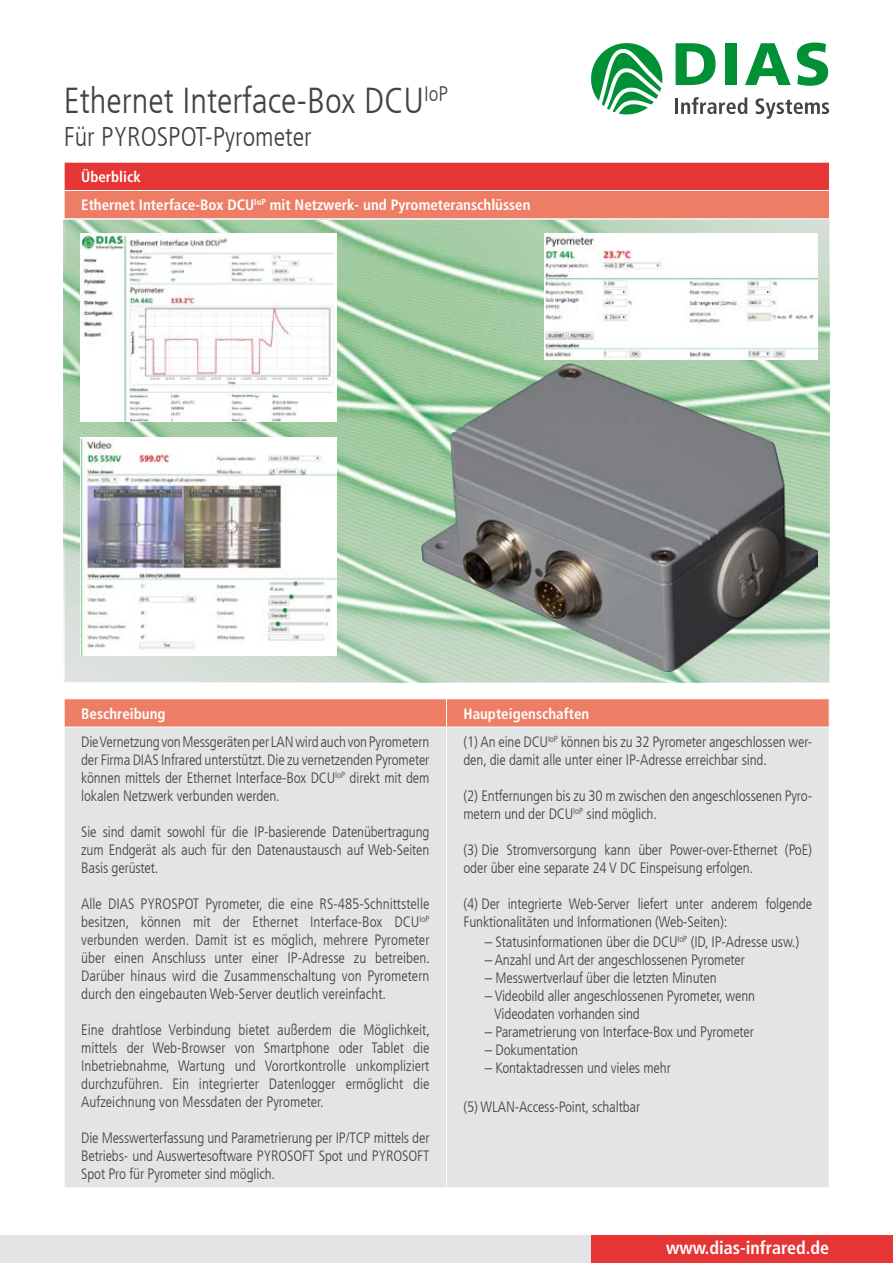
<style>
.page{position:relative;width:893px;height:1263px;background:#fff}
.page>*{position:absolute;margin:0;border:0;box-sizing:border-box;transform-origin:0 0}
.t1{font:300 condensed 36px "Frutiger LT Com";color:#434345}
.t2{font:300 condensed 27px "Frutiger LT Com";color:#434345}
.t3{font:700 condensed 18px "Frutiger LT Com";color:#fff}
.t4{font:300 condensed 15px/18px "Frutiger LT Com";letter-spacing:-.01em;color:#434345;text-align:justify}
.t5{font:700 condensed 15px/28.2px "Frutiger LT Com";color:#fff}
</style>
<div class="page">
<div style="left:64px;top:162px;width:765px;height:28px;background:#e53534"></div>
<div style="left:64px;top:190px;width:765px;height:29px;background:#ed7d65"></div>
<hr style="left:64px;top:162px;width:766px;height:1px;background:#fff">
<hr style="left:64px;top:190px;width:766px;height:1px;background:#fff">
<svg style="left:64px;top:163px;width:1px;height:55px"></svg>
<hr style="left:64px;top:218px;width:766px;height:1px;background:#fff">
<div style="left:0;top:1236px;width:592px;height:27px;background:#e3e4e5"></div>
<div style="left:591px;top:1236px;width:302px;height:27px;background:#e53534"></div>
<div style="left:65px;top:728px;width:764px;height:459px;background:#e3e4e5"></div>
<svg style="left:64px;top:699px;width:766px;height:28px;background:#ed8069"></svg>
<hr style="left:446px;top:727px;width:1px;height:208px;background:#fff">
<hr style="left:446px;top:935px;width:1px;height:157px;background:#fff">
<hr style="left:446px;top:1092px;width:1px;height:95px;background:#fff">
<svg style="left:591px;top:43px;width:71px;height:72px"></svg>
<hr style="left:675px;top:99px;width:3px;height:15px;background:#434345">
<svg style="left:681px;top:97px;width:66px;height:17px"></svg>
<svg style="left:755px;top:98px;width:74px;height:21px"></svg>
<svg style="left:676px;top:43px;width:40px;height:42px"></svg>
<div style="left:726px;top:43px;width:11px;height:42px;background:#009036"></div>
<svg style="left:745px;top:43px;width:46px;height:42px"></svg>
<svg style="left:797px;top:43px;width:31px;height:43px"></svg>
<img style="left:64px;top:221px;width:765px;height:462px">
<img style="left:81px;top:233px;width:255px;height:189px">
<img style="left:544px;top:233px;width:273px;height:127px">
<img style="left:421px;top:363px;width:396px;height:309px">
<img style="left:81px;top:438px;width:255px;height:218px">
<h1 class="t1" style="left:64px;top:80px;width:386px">Ethernet Interface-Box DCU<sup>IoP</sup></h1>
<h2 class="t2" style="left:64px;top:121px;width:249px">Für PYROSPOT-Pyrometer</h2>
<p class="t5" style="left:81px;top:163px;width:451px">Überblick<br>Ethernet Interface-Box DCU<sup>IoP</sup> mit Netzwerk- und Pyrometeranschlüssen</p>
<p class="t5" style="left:81px;top:699px;width:86px">Beschreibung</p>
<p class="t5" style="left:463px;top:699px;width:127px">Haupteigenschaften</p>
<p class="t4" style="left:81px;top:733px;width:350px">Die Vernetzung von Messgeräten per LAN wird auch von Pyrometern der Firma DIAS Infrared unterstützt. Die zu vernetzenden Pyrometer können mittels der Ethernet Interface-Box DCU<sup>IoP</sup> direkt mit dem lokalen Netzwerk verbunden werden.</p>
<p class="t4" style="left:81px;top:823px;width:350px">Sie sind damit sowohl für die IP-basierende Datenübertragung zum Endgerät als auch für den Datenaustausch auf Web-Seiten Basis gerüstet.</p>
<p class="t4" style="left:81px;top:895px;width:350px">Alle DIAS PYROSPOT Pyrometer, die eine RS-485-Schnittstelle besitzen, können mit der Ethernet Interface-Box DCU<sup>IoP </sup>verbunden werden. Damit ist es möglich, mehrere Pyrometer über einen Anschluss unter einer IP-Adresse zu betreiben.<br>Darüber hinaus wird die Zusammenschaltung von Pyrometern durch den eingebauten Web-Server deutlich vereinfacht.</p>
<p class="t4" style="left:81px;top:1021px;width:350px">Eine drahtlose Verbindung bietet außerdem die Möglichkeit, mittels der Web-Browser von Smartphone oder Tablet die Inbetriebnahme, Wartung und Vorortkontrolle unkompliziert durchzuführen. Ein integrierter Datenlogger ermöglicht die Aufzeichnung von Messdaten der Pyrometer.</p>
<p class="t4" style="left:81px;top:1129px;width:350px">Die Messwerterfassung und Parametrierung per IP/TCP mittels der Betriebs- und Auswertesoftware PYROSOFT Spot und PYROSOFT Spot Pro für Pyrometer sind möglich.</p>
<p class="t4" style="left:463px;top:733px;width:350px">(1) An eine DCU<sup>IoP</sup> können bis zu 32 Pyrometer angeschlossen wer&shy;den, die damit alle unter einer IP-Adresse erreichbar sind.</p>
<p class="t4" style="left:463px;top:787px;width:350px">(2) Entfernungen bis zu 30 m zwischen den angeschlossenen Pyro&shy;metern und der DCU<sup>IoP</sup> sind möglich.</p>
<p class="t4" style="left:463px;top:841px;width:350px">(3) Die Stromversorgung kann über Power-over-Ethernet (PoE) oder über eine separate 24 V DC Einspeisung erfolgen.</p>
<p class="t4" style="left:463px;top:895px;width:350px">(4) Der integrierte Web-Server liefert unter anderem folgende<br>Funktionalitäten und Informationen (Web-Seiten):</p>
<p class="t4" style="left:485px;top:932px;width:316px">– Statusinformationen über die DCU<sup>IoP</sup> (ID, IP-Adresse usw.)</p>
<p class="t4" style="left:485px;top:950px;width:262px">– Anzahl und Art der angeschlossenen Pyrometer</p>
<p class="t4" style="left:485px;top:968px;width:233px">– Messwertverlauf über die letzten Minuten</p>
<p class="t4" style="left:494px;top:986px;width:262px;text-indent:-10px">– Videobild aller angeschlossenen Pyrometer, wenn<br>Videodaten vorhanden sind</p>
<p class="t4" style="left:485px;top:1022px;width:271px">– Parametrierung von Interface-Box und Pyrometer</p>
<p class="t4" style="left:485px;top:1040px;width:95px">– Dokumentation</p>
<p class="t4" style="left:485px;top:1058px;width:188px">– Kontaktadressen und vieles mehr</p>
<p class="t4" style="left:463px;top:1098px;width:178px">(5) WLAN-Access-Point, schaltbar</p>
<p class="t3" style="left:666px;top:1236px;width:165px">www.dias-infrared.de</p>
</div>
